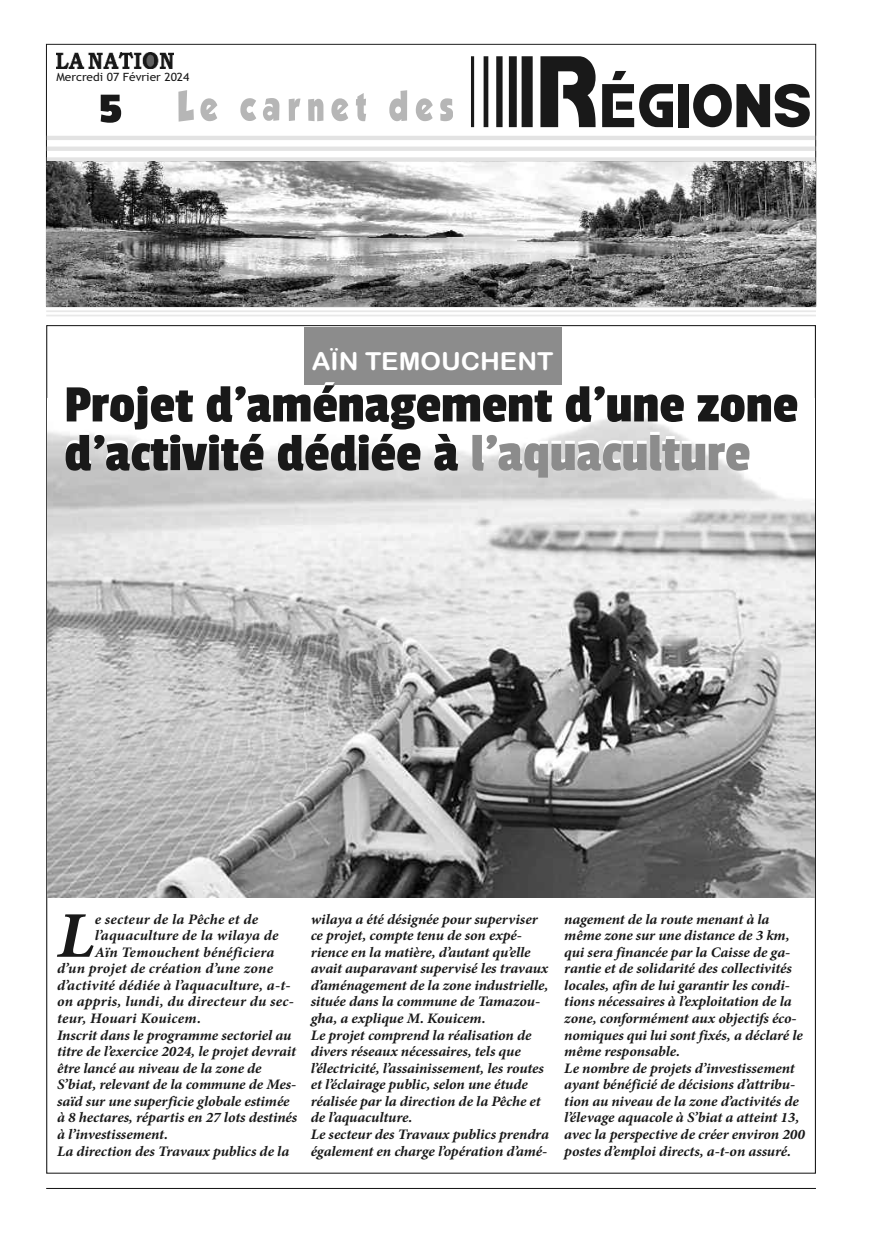
<style>
.page{position:relative;width:893px;height:1234px;background:#fff}
.page>*{position:absolute;margin:0;border:0;box-sizing:border-box;transform-origin:0 0}
.t1{font:67.2px "Bamf";color:#191919;scale:.89 1}
.t2{font:italic 700 65.25px "Minion Pro";color:#191919;scale:1.05 1}
.t3{font:54.75px/48.6px "Passion One";color:#191919;scale:1.05 1}
.t4{font:44.4px "Passion One";color:#191919;scale:1.27 1}
.t5{font:24.9px "Arial Rounded MT Bold";color:#fff;scale:1.05 1}
.t6{font:italic 700 14.55px/16.5px "Minion Pro";letter-spacing:-.005em;color:#191919;scale:1.05 1}
.t7{font:italic 700 14.55px "Minion Pro";letter-spacing:.015em;color:#191919;scale:1.05 1}
.t8{font:11.4px "Trebuchet MS";color:#191919;scale:1.05 1}
.s1{font-size:110.7px}
.s2{color:#8c8c8c}
</style>
<div class="page">
<hr style="left:46px;top:1187px;width:770px;height:1px;background:#191919">
<hr style="left:46px;top:306px;width:770px;height:2px;background:#e8e8e8">
<hr style="left:46px;top:310px;width:770px;height:2px;background:#e8e8e8">
<hr style="left:46px;top:314px;width:770px;height:2px;background:#e8e8e8">
<img style="left:46px;top:161px;width:770px;height:145px">
<img style="left:56px;top:53px;width:117px;height:16px">
<svg style="left:178px;top:90px;width:229px;height:32px"></svg>
<hr style="left:47px;top:157px;width:768px;height:4px;background:#e3e3e3">
<hr style="left:47px;top:136px;width:768px;height:4px;background:#e3e3e3">
<div style="left:47px;top:146px;width:768px;height:5px;background:#e3e3e3"></div>
<img style="left:47px;top:411px;width:768px;height:486px">
<div style="left:304px;top:327px;width:257px;height:58px;background:#8c8c8c"></div>
<p class="t8" style="left:56px;top:70px;width:128px">Mercredi 07 Février 2024</p>
<h3 class="t4" style="left:99px;top:85px;width:20px">5</h3>
<h1 class="t1" style="left:467px;top:71px;width:389px"><span class="s1">R</span>ÉGIONS</h1>
<h3 class="t5" style="left:312px;top:346px;width:232px">AÏN TEMOUCHENT</h3>
<h3 class="t3" style="left:64px;top:379px;width:700px">Projet d’aménagement d’une zone d’activité dédiée à <span class="s2">l’aquaculture</span></h3>
<h2 class="t2" style="left:57px;top:911px;width:37px">L</h2>
<p class="t7" style="left:95px;top:913px;width:157px">e secteur de la Pêche et de</p>
<p class="t7" style="left:95px;top:929px;width:177px">l’aquaculture de la wilaya de</p>
<p class="t7" style="left:95px;top:946px;width:173px">Aïn Temouchent bénéficiera</p>
<p class="t6" style="left:57px;top:961px;width:207px">d’un projet de création d’une zone</p>
<p class="t6" style="left:57px;top:978px;width:224px">d’activité dédiée à l’aquaculture, a-t-</p>
<p class="t6" style="left:57px;top:994px;width:227px">on appris, lundi, du directeur du sec-</p>
<p class="t6" style="left:57px;top:1011px;width:139px">teur, Houari Kouicem.</p>
<p class="t6" style="left:57px;top:1027px;width:225px">Inscrit dans le programme sectoriel au</p>
<p class="t6" style="left:57px;top:1044px;width:229px">titre de l’exercice 2024, le projet devrait</p>
<p class="t6" style="left:57px;top:1060px;width:196px">être lancé au niveau de la zone de</p>
<p class="t6" style="left:57px;top:1077px;width:229px">S’biat, relevant de la commune de Mes-</p>
<p class="t6" style="left:57px;top:1093px;width:223px">saïd sur une superficie globale estimée</p>
<p class="t6" style="left:57px;top:1110px;width:230px">à 8 hectares, répartis en 27 lots destinés</p>
<p class="t6" style="left:57px;top:1127px;width:107px">à l’investissement.</p>
<p class="t6" style="left:57px;top:1143px;width:223px">La direction des Travaux publics de la</p>
<p class="t6" style="left:311px;top:911px;width:228px">wilaya a été désignée pour superviser ce projet, compte tenu de son expé&shy;rience en la matière, d’autant qu’elle avait auparavant supervisé les travaux d’aménagement de la zone industrielle, située dans la commune de Tamazou&shy;gha, a explique M. Kouicem.<br>Le projet comprend la réalisation de divers réseaux nécessaires, tels que l’électricité, l’assainissement, les routes et l’éclairage public, selon une étude réalisée par la direction de la Pêche et de l’aquaculture.<br>Le secteur des Travaux publics prendra également en charge l’opération d’amé-</p>
<p class="t6" style="left:564px;top:911px;width:231px">nagement de la route menant à la même zone sur une distance de 3 km, qui sera financée par la Caisse de ga&shy;rantie et de solidarité des collectivités locales, afin de lui garantir les condi&shy;tions nécessaires à l’exploitation de la zone, conformément aux objectifs éco&shy;nomiques qui lui sont fixés, a déclaré le même responsable.<br>Le nombre de projets d’investissement ayant bénéficié de décisions d’attribu&shy;tion au niveau de la zone d’activités de l’élevage aquacole à S’biat a atteint 13, avec la perspective de créer environ 200 postes d’emploi directs, a-t-on assuré.</p>
</div>
